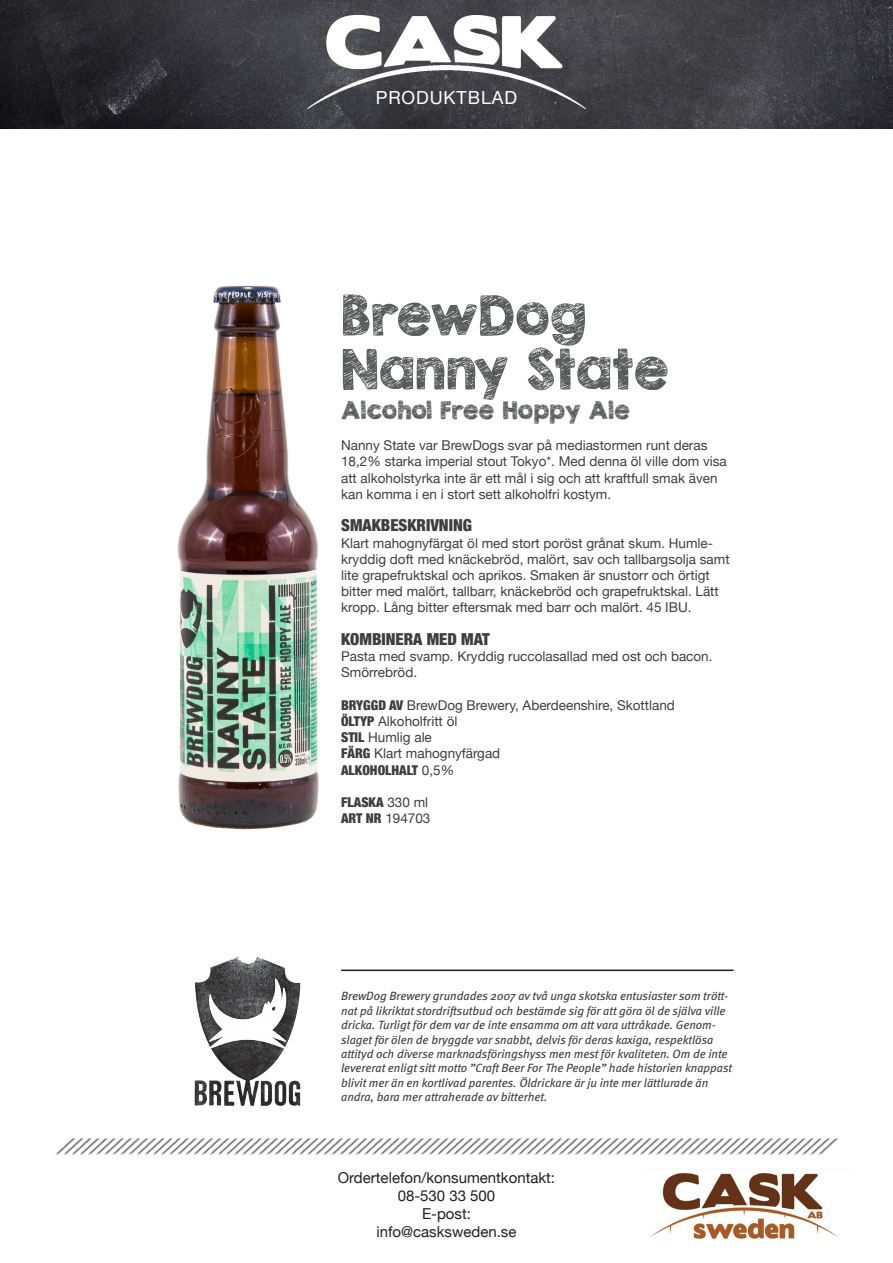
<style>
.page{position:relative;width:893px;height:1263px;background:#fff}
.page>*{position:absolute;margin:0;border:0;box-sizing:border-box;transform-origin:0 0}
.t1{font:54px/54px "KG Broken Vessels Sketch";color:#57585a}
.t2{font:24px "KG Broken Vessels Sketch";color:#57585a}
.t3{font:18px "Helvetica Neue";letter-spacing:.05em;color:#fff}
.t4{font:900 condensed 16.5px "Helvetica Neue";color:#3e3e3f}
.t5{font:15px "Helvetica Neue";color:#231f20}
.t6{font:13.5px/16.2px "Helvetica Neue";color:#3e3e3f}
.t7{font:900 condensed 13.5px/16.2px "Helvetica Neue";color:#3e3e3f}
.t8{font:italic 12px/14.4px "Meta";color:#3e3e3f}
.s1{font-weight:900;font-stretch:condensed}
.s2{font-weight:400;font-stretch:normal}
</style>
<div class="page">
<img style="left:194px;top:956px;width:107px;height:150px">
<img style="left:56px;top:1138px;width:783px;height:16px">
<img style="left:650px;top:1173px;width:188px;height:66px">
<img style="left:177px;top:285px;width:142px;height:545px">
<hr style="left:341px;top:969px;width:393px;height:2px;background:#231f20">
<img style="left:0;top:0;width:893px;height:128px">
<img style="left:307px;top:15px;width:279px;height:96px">
<p class="t3" style="left:376px;top:87px;width:143px">PRODUKTBLAD</p>
<p class="t1" style="left:341px;top:288px;width:329px">BrewDog<br>Nanny State</p>
<p class="t2" style="left:341px;top:396px;width:290px">Alcohol Free Hoppy Ale</p>
<p class="t6" style="left:341px;top:437px;width:387px">Nanny State var BrewDogs svar på mediastormen runt deras 18,2% starka imperial stout Tokyo*. Med denna öl ville dom visa att alkoholstyrka inte är ett mål i sig och att kraftfull smak även kan komma i en i stort sett alkoholfri kostym.</p>
<p class="t4" style="left:341px;top:515px;width:132px">SMAKBESKRIVNING</p>
<p class="t6" style="left:341px;top:534px;width:390px">Klart mahognyfärgat öl med stort poröst grånat skum. Humle&shy;kryddig doft med knäckebröd, malört, sav och tallbargsolja samt lite grapefruktskal och aprikos. Smaken är snustorr och örtigt bitter med malört, tallbarr, knäckebröd och grapefruktskal. Lätt kropp. Lång bitter eftersmak med barr och malört. 45 IBU.</p>
<p class="t4" style="left:341px;top:629px;width:150px">KOMBINERA MED MAT</p>
<p class="t6" style="left:341px;top:648px;width:373px">Pasta med svamp. Kryddig ruccolasallad med ost och bacon.<br>Smörrebröd.</p>
<p class="t6" style="left:341px;top:697px;width:335px"><span class="s1">BRYGGD AV</span> BrewDog Brewery, Aberdeenshire, Skottland</p>
<p class="t6" style="left:341px;top:713px;width:118px"><span class="s1">ÖLTYP</span> Alkoholfritt öl</p>
<p class="t6" style="left:341px;top:729px;width:92px"><span class="s1">STIL</span> Humlig ale</p>
<p class="t6" style="left:341px;top:745px;width:161px"><span class="s1">FÄRG</span> Klart mahognyfärgad</p>
<p class="t7" style="left:341px;top:761px;width:115px">ALKOHOLHALT <span class="s2">0,5%</span></p>
<p class="t7" style="left:341px;top:794px;width:91px">FLASKA <span class="s2">330 ml<br></span>ART NR <span class="s2">194703</span></p>
<p class="t8" style="left:341px;top:989px;width:393px">BrewDog Brewery grundades 2007 av två unga skotska entusiaster som trött&shy;nat på likriktat stordriftsutbud och bestämde sig för att göra öl de själva ville dricka. Turligt för dem var de inte ensamma om att vara uttråkade. Genom&shy;slaget för ölen de bryggde var snabbt, delvis för deras kaxiga, respektlösa attityd och diverse marknadsföringshyss men mest för kvaliteten. Om de inte levererat enligt sitt motto ”Craft Beer For The People” hade historien knappast blivit mer än en kortlivad parentes. Öldrickare är ju inte mer lättlurade än andra, bara mer attraherade av bitterhet.</p>
<p class="t5" style="left:338px;top:1168px;width:219px">Ordertelefon/konsumentkontakt:</p>
<p class="t5" style="left:398px;top:1186px;width:99px">08-530 33 500</p>
<p class="t5" style="left:422px;top:1204px;width:50px">E-post:</p>
<p class="t5" style="left:376px;top:1222px;width:142px">info@casksweden.se</p>
</div>
